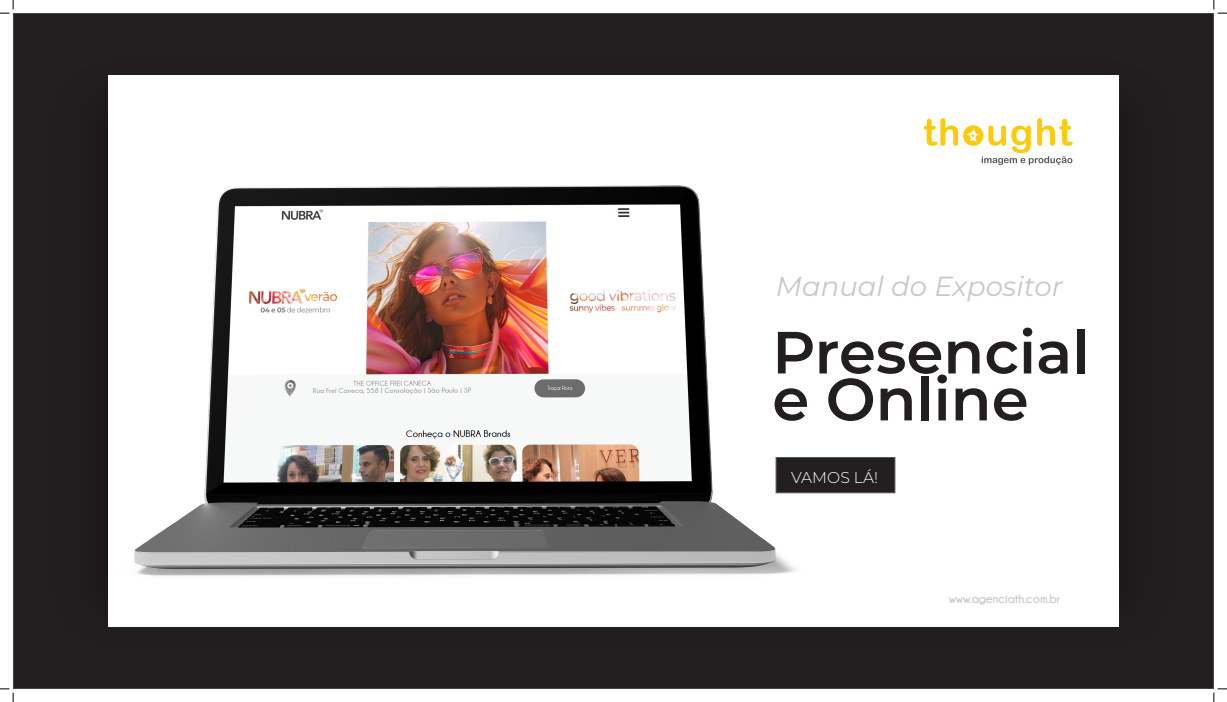
<style>
.page{position:relative;width:1227px;height:702px;background:#fff}
.page>*{position:absolute;margin:0;border:0;box-sizing:border-box;transform-origin:0 0}
.t1{font:600 59.38px/46.9px "Montserrat";color:#231f20}
.t2{font:italic 27.5px "Montserrat";color:#c7c8ca}
.t3{font:300 15.62px "Montserrat";color:#fff}
.t4{font:700 12.5px "Champagne&Limousines";color:#c7c8ca}
</style>
<div class="page">
<div style="left:13px;top:13px;width:1200px;height:675px;background:#231f20"></div>
<div style="left:108px;top:75px;width:1010px;height:551px;background:#fff"></div>
<img style="left:134px;top:185px;width:745px;height:391px">
<svg style="left:923px;top:118px;width:149px;height:47px"></svg>
<div style="left:775px;top:457px;width:120px;height:36px;background:#231f20;border:1px solid #57585a"></div>
<svg style="left:0;top:0;width:14px;height:14px"></svg>
<svg style="left:0;top:688px;width:14px;height:13px"></svg>
<svg style="left:1213px;top:0;width:13px;height:14px"></svg>
<svg style="left:1213px;top:688px;width:13px;height:13px"></svg>
<p class="t2" style="left:775px;top:267px;width:288px">Manual do Expositor</p>
<p class="t1" style="left:772px;top:326px;width:318px">Presencial e Online</p>
<p class="t3" style="left:791px;top:466px;width:88px">VAMOS LÁ!</p>
<p class="t4" style="left:948px;top:591px;width:113px">www.agenciath.com.br</p>
</div>
